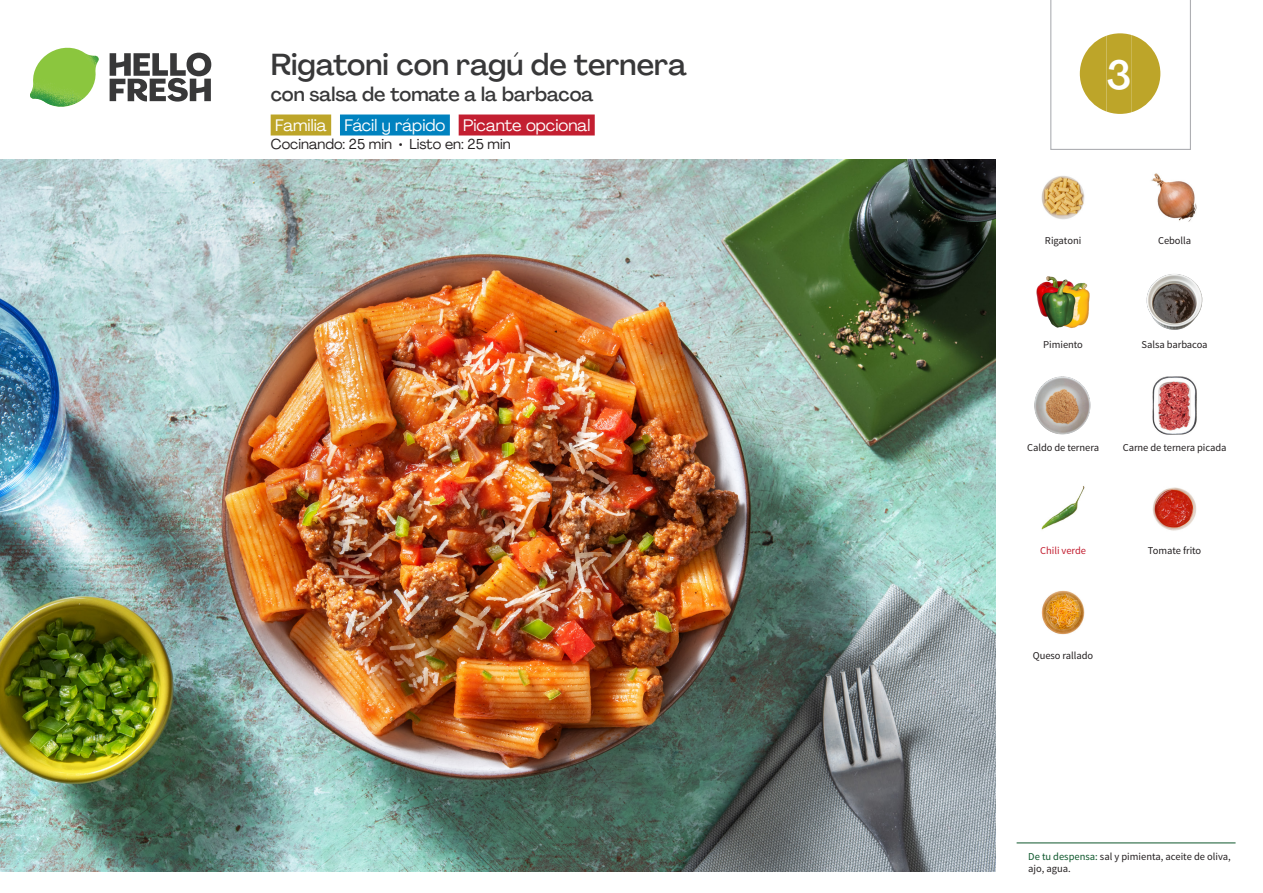
<style>
.page{position:relative;width:1263px;height:893px;background:#fff}
.page>*{position:absolute;margin:0;border:0;box-sizing:border-box;transform-origin:0 0}
._24_Recipe_Nr_Bag{font:500 40.5px "Agrandir";color:#fff}
._15_Titel_UK{font:500 30px "Agrandir";color:#383839}
._15_Titel_UK-2{font:500 19.5px "Agrandir";color:#383839}
._02_Box_Type{font:16.5px "Agrandir";color:#fff}
._02_Box_Type-2{font:14.25px "Agrandir";color:#231f20}
._18_FRONT_ingredient{font:10.5px/12px "Source Sans Pro";letter-spacing:-.005em;color:#231f20}
._18_FRONT_ingredient-2{font:10.5px "Source Sans Pro";letter-spacing:-.005em;color:#c31f31}
.s1{color:#0e572c}
</style>
<div class="page">
<svg style="left:110px;top:53px;width:101px;height:49px"></svg>
<img style="left:30px;top:48px;width:69px;height:59px">
<img style="left:0;top:159px;width:995px;height:713px">
<div style="left:271px;top:115px;width:60px;height:21px;background:#bda529"></div>
<div style="left:340px;top:115px;width:110px;height:21px;background:#0082bf"></div>
<div style="left:459px;top:115px;width:136px;height:21px;background:#c31f31"></div>
<hr style="left:1016px;top:843px;width:219px;height:1px;background:#0e572c">
<img style="left:1041px;top:176px;width:44px;height:43px">
<img style="left:1151px;top:173px;width:46px;height:49px">
<img style="left:1146px;top:274px;width:57px;height:56px">
<img style="left:1036px;top:276px;width:54px;height:52px">
<img style="left:1152px;top:377px;width:45px;height:57px">
<img style="left:1034px;top:377px;width:57px;height:57px">
<img style="left:1152px;top:487px;width:44px;height:44px">
<img style="left:1041px;top:486px;width:44px;height:44px">
<img style="left:1041px;top:590px;width:44px;height:45px">
<svg style="left:1050px;top:0;width:141px;height:150px"></svg>
<p class="_15_Titel_UK" style="left:271px;top:46px;width:418px">Rigatoni con ragú de ternera</p>
<p class="_15_Titel_UK-2" style="left:271px;top:82px;width:324px">con salsa de tomate a la barbacoa</p>
<p class="_02_Box_Type" style="left:275px;top:115px;width:317px">Familia Fácil y rápido Picante opcional</p>
<p class="_02_Box_Type-2" style="left:271px;top:135px;width:241px">Cocinando: 25 min • Listo en: 25 min</p>
<p class="_24_Recipe_Nr_Bag" style="left:1106px;top:50px;width:26px">3</p>
<p class="_18_FRONT_ingredient" style="left:1045px;top:235px;width:38px">Rigatoni</p>
<p class="_18_FRONT_ingredient" style="left:1158px;top:235px;width:35px">Cebolla</p>
<p class="_18_FRONT_ingredient" style="left:1043px;top:339px;width:41px">Pimiento</p>
<p class="_18_FRONT_ingredient" style="left:1141px;top:339px;width:68px">Salsa barbacoa</p>
<p class="_18_FRONT_ingredient" style="left:1027px;top:441px;width:73px">Caldo de ternera</p>
<p class="_18_FRONT_ingredient" style="left:1123px;top:441px;width:105px">Carne de ternera picada</p>
<p class="_18_FRONT_ingredient-2" style="left:1040px;top:544px;width:47px">Chili verde</p>
<p class="_18_FRONT_ingredient" style="left:1148px;top:545px;width:55px">Tomate frito</p>
<p class="_18_FRONT_ingredient" style="left:1033px;top:649px;width:62px">Queso rallado</p>
<p class="_18_FRONT_ingredient" style="left:1028px;top:850px;width:204px"><span class="s1">De tu despensa:</span> sal y pimienta, aceite de oliva, ajo, agua.</p>
</div>
